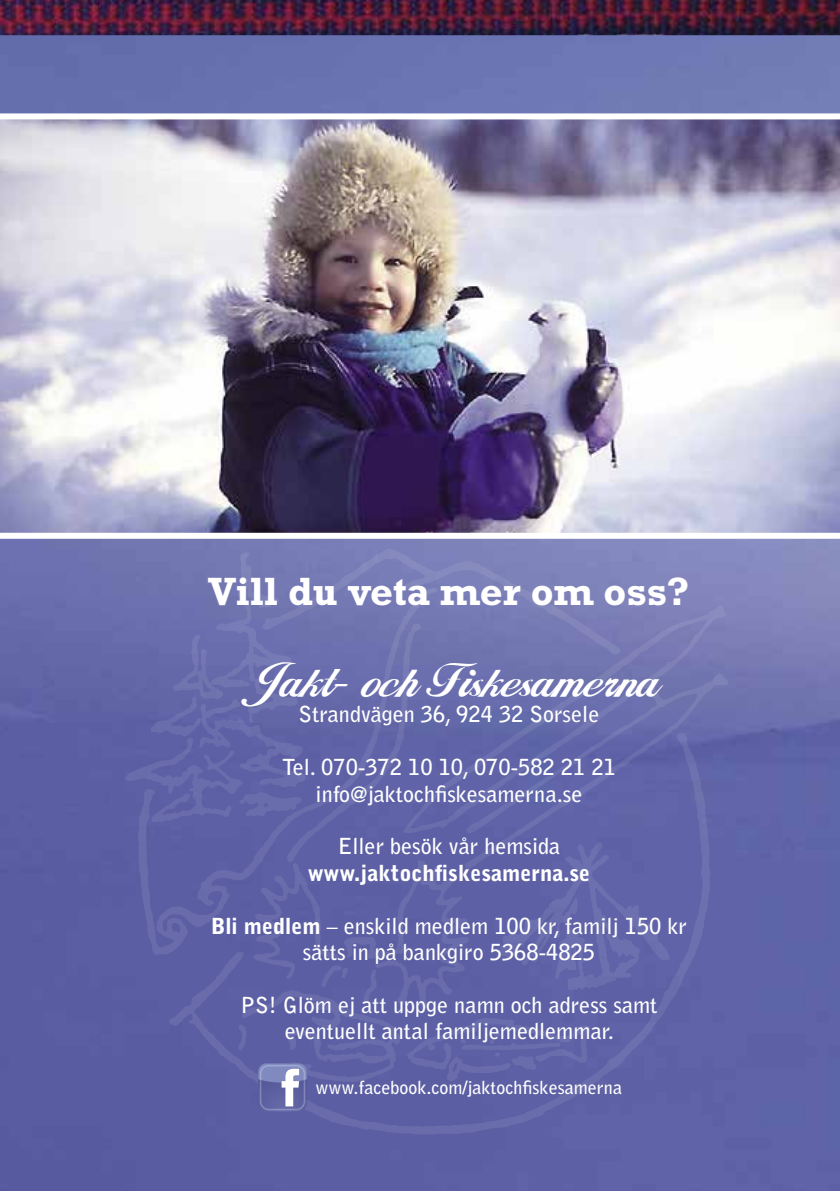
<style>
.page{position:relative;width:840px;height:1191px;background:#fff}
.page>*{position:absolute;margin:0;border:0;box-sizing:border-box;transform-origin:0 0}
.t1{font:48px "Alison";color:#fff}
.t2{font:700 40px "Rockwell";color:#fff}
.t3{font:700 22px/26.4px "Bell Gothic";color:#fff;text-align:center}
.t4{font:900 22px "Bell Gothic";color:#fff}
.t5{font:700 18px "Bell Gothic";color:#fff}
.s1{font-weight:900}
</style>
<div class="page">
<img style="left:0;top:35px;width:839px;height:1156px">
<img style="left:0;top:119px;width:839px;height:414px">
<img style="left:114px;top:542px;width:640px;height:613px">
<img style="left:0;top:0;width:839px;height:35px">
<svg style="left:258px;top:1063px;width:48px;height:48px;background:#868bbb"></svg>
<div style="left:0;top:533px;width:839px;height:6px;background:#fff"></div>
<div style="left:0;top:113px;width:839px;height:6px;background:#fff"></div>
<h2 class="t2" style="left:208px;top:567px;width:482px">Vill du veta mer om oss?</h2>
<h1 class="t1" style="left:241px;top:652px;width:417px">Jakt- och Fiskesamerna</h1>
<p class="t3" style="left:298px;top:701px;width:302px">Strandvägen 36, 924 32 Sorsele</p>
<p class="t3" style="left:282px;top:754px;width:335px">Tel. 070-372 10 10, 070-582 21 21 info@jaktochfiskesamerna.se</p>
<p class="t3" style="left:337px;top:833px;width:224px">Eller besök vår hemsida</p>
<p class="t4" style="left:307px;top:860px;width:284px">www.jaktochfiskesamerna.se</p>
<p class="t3" style="left:210px;top:912px;width:477px"><span class="s1">Bli medlem</span> – enskild medlem 100 kr, familj 150 kr sätts in på bankgiro 5368-4825</p>
<p class="t3" style="left:240px;top:991px;width:418px">PS! Glöm ej att uppge namn och adress samt eventuellt antal familjemedlemmar.</p>
<p class="t5" style="left:315px;top:1077px;width:308px">www.facebook.com/jaktochfiskesamerna</p>
</div>
